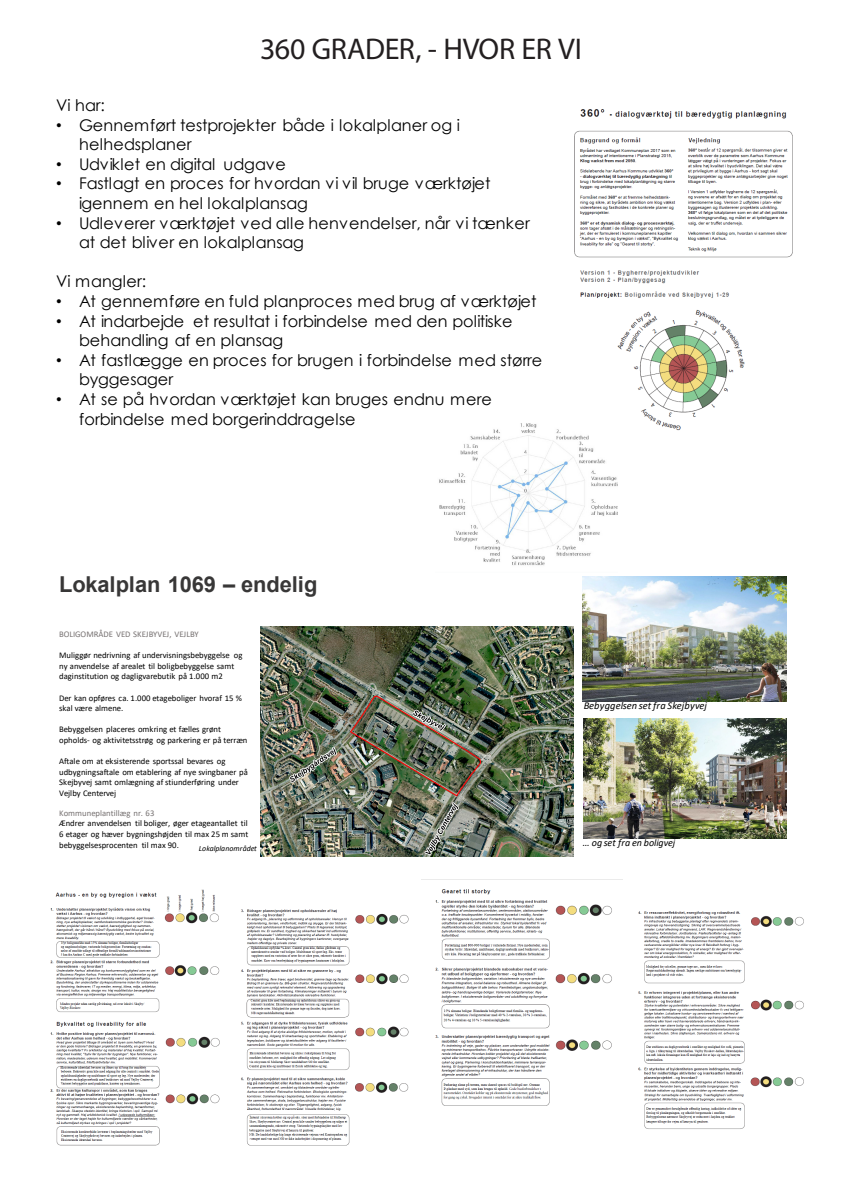
<style>
.page{position:relative;width:842px;height:1191px;background:#fff}
.page>*{position:absolute;margin:0;border:0;box-sizing:border-box;transform-origin:0 0}
.Hovedoverskrift{font:30px "Myriad Pro";letter-spacing:-.01em;color:#231f20}
.t1{font:700 21.9px "Arial";letter-spacing:-.005em;color:#383737}
.t2{font:16.1px/19.9px "Century Gothic";letter-spacing:.01em;color:#000}
.t3{font:italic 10.5px "Calibri";letter-spacing:-.005em;color:#000}
.t4{font:italic 10.1px "Calibri";letter-spacing:-.005em;color:#000}
.t5{font:8.7px/10.6px "Calibri";color:#000}
.t6{font:8.7px "Calibri";color:#767171}
.t7{font:italic 7.9px "Calibri";letter-spacing:.01em;color:#000}
.s1{font-family:"Arial"}
.s2{color:#767171}
</style>
<div class="page">
<img style="left:50px;top:889px;width:170px;height:257px">
<img style="left:241px;top:879px;width:563px;height:267px">
<img style="left:260px;top:627px;width:314px;height:229px">
<img style="left:583px;top:576px;width:204px;height:125px">
<img style="left:583px;top:718px;width:204px;height:120px">
<img style="left:574px;top:109px;width:219px;height:322px">
<img style="left:439px;top:409px;width:178px;height:157px">
<p class="Hovedoverskrift" style="left:260px;top:30px;width:323px">360 GRADER, - HVOR ER VI</p>
<p class="t2" style="left:56px;top:95px;width:50px">Vi har:</p>
<p class="t2" style="left:79px;top:114px;width:383px;text-indent:-23px"><span class="s1">•</span> Gennemført testprojekter både i lokalplaner og i helhedsplaner</p>
<p class="t2" style="left:56px;top:154px;width:231px"><span class="s1">•</span> Udviklet en digital udgave</p>
<p class="t2" style="left:79px;top:173px;width:413px;text-indent:-23px"><span class="s1">•</span> Fastlagt en proces for hvordan vi vil bruge værktøjet igennem en hel lokalplansag</p>
<p class="t2" style="left:79px;top:212px;width:452px;text-indent:-23px"><span class="s1">•</span> Udleverer værktøjet ved alle henvendelser, når vi tænker at det bliver en lokalplansag</p>
<p class="t2" style="left:56px;top:271px;width:92px">Vi mangler:</p>
<p class="t2" style="left:56px;top:291px;width:482px"><span class="s1">•</span> At gennemføre en fuld planproces med brug af værktøjet</p>
<p class="t2" style="left:79px;top:310px;width:435px;text-indent:-23px"><span class="s1">•</span> At indarbejde et resultat i forbindelse med den politiske behandling af en plansag</p>
<p class="t2" style="left:79px;top:351px;width:465px;line-height:19.1px;text-indent:-23px"><span class="s1">•</span> At fastlægge en proces for brugen i forbindelse med større byggesager</p>
<p class="t2" style="left:79px;top:390px;width:414px;line-height:19.1px;text-indent:-23px"><span class="s1">•</span> At se på hvordan værktøjet kan bruges endnu mere forbindelse med borgerinddragelse</p>
<p class="t1" style="left:59px;top:568px;width:260px">Lokalplan 1069 – endelig</p>
<p class="t6" style="left:59px;top:628px;width:141px">BOLIGOMRÅDE VED SKEJBYVEJ, VEJLBY</p>
<p class="t5" style="left:59px;top:650px;width:185px">Muliggør nedrivning af undervisningsbebyggelse og ny anvendelse af arealet til boligbebyggelse samt daginstitution og dagligvarebutik på 1.000 m2</p>
<p class="t5" style="left:59px;top:692px;width:184px;line-height:10.3px">Der kan opføres ca. 1.000 etageboliger hvoraf 15 % skal være almene.</p>
<p class="t5" style="left:59px;top:723px;width:190px">Bebyggelsen placeres omkring et fælles grønt opholds- og aktivitetsstrøg og parkering er på terræn</p>
<p class="t5" style="left:59px;top:755px;width:190px">Aftale om at eksisterende sportssal bevares og udbygningsaftale om etablering af nye svingbaner på Skejbyvej samt omlægning af stiunderføring under Vejlby Centervej</p>
<p class="t5" style="left:59px;top:807px;width:191px"><span class="s2">Kommuneplantillæg nr. 63<br></span>Ændrer anvendelsen til boliger, øger etageantallet til 6 etager og hæver bygningshøjden til max 25 m samt bebyggelsesprocenten til max 90.</p>
<p class="t7" style="left:199px;top:842px;width:59px">Lokalplanområdet</p>
<p class="t3" style="left:584px;top:698px;width:125px">Bebyggelsen set fra Skejbyvej</p>
<p class="t4" style="left:583px;top:836px;width:94px">… og set fra en boligvej</p>
</div>
